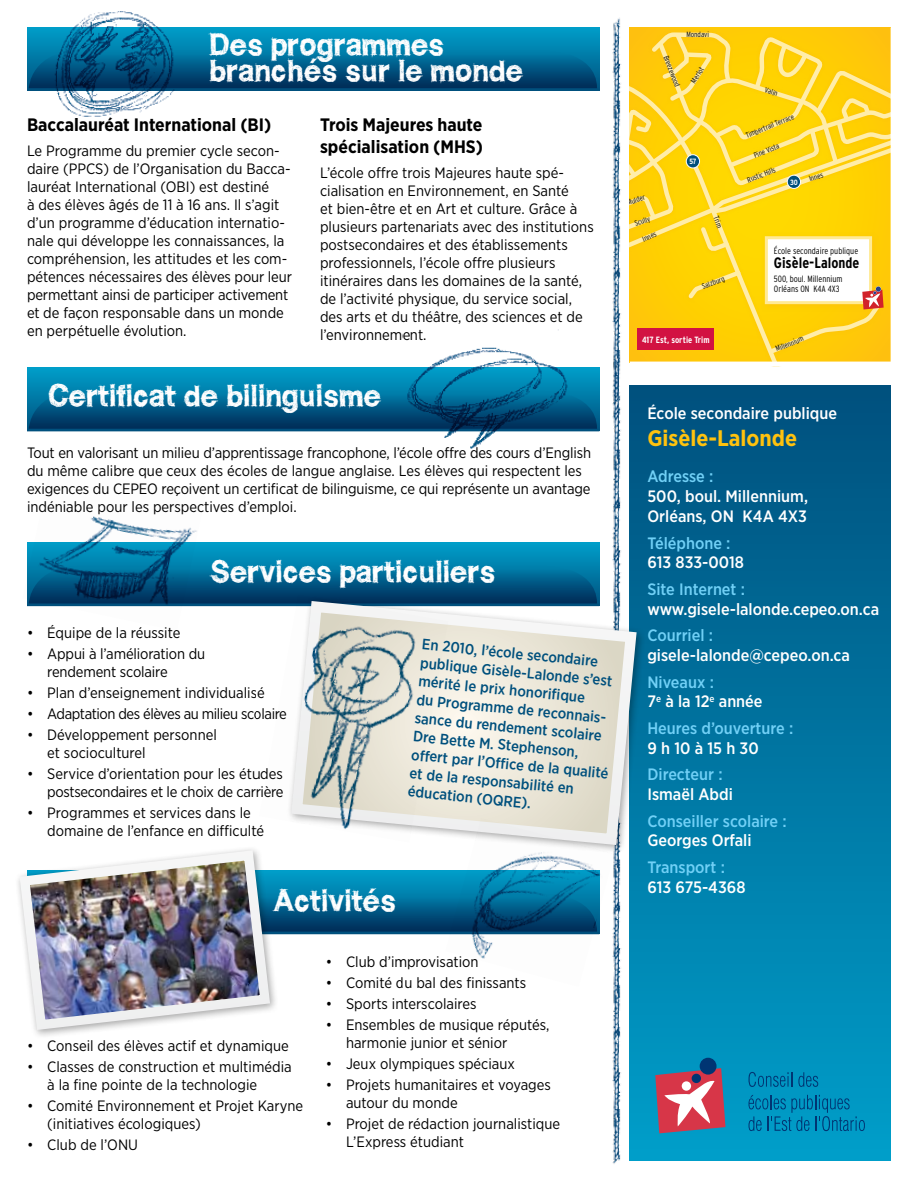
<style>
.page{position:relative;width:918px;height:1188px;background:#fff}
.page>*{position:absolute;margin:0;border:0;box-sizing:border-box;transform-origin:0 0}
.t1{font:30px/25.5px "WCROUGHTRAD Bta";letter-spacing:-.02em;color:#fff}
.t2{font:700 22.5px "Gotham Narrow";color:#ffc20e}
.t3{font:700 18px/21.6px "Gotham Narrow";color:#000}
.t4{font:500 16.5px/19.8px "Gotham Narrow";color:#fff}
.t5{font:500 16.5px "Gotham Narrow";color:#71d0f6}
.t6{font:700 condensed 15.15px "Interstate";color:#000}
.t7{font:15px/18px "Gotham Narrow";color:#000}
.t8{font:500 15px/18.5px "Gotham Narrow";color:#00507d}
.t9{font:15px/18px "Gotham Narrow";letter-spacing:-.02em;color:#000;text-align:right}
.t10{font:15px "Gotham Narrow";letter-spacing:-.03em;color:#000}
.t11{font:300 condensed 9px/10.6px "Interstate";color:#000}
.t12{font:700 condensed 9px "Interstate";color:#fff}
.t13{font:300 condensed 7.65px "Interstate";color:#000}
.t14{font:700 condensed 7.65px "Interstate";color:#fff}
.s1{color:#71d0f6}
</style>
<div class="page">
<div style="left:629px;top:385px;width:262px;height:776px;background:linear-gradient(to bottom,#00507d,#009eca)"></div>
<div style="left:27px;top:27px;width:572px;height:63px;background:linear-gradient(to bottom,#009fca,#00517e)"></div>
<hr style="left:27px;top:89px;width:572px;height:2px;background:#00507d">
<svg style="left:29px;top:49px;width:568px;height:39px;background:#005783"></svg>
<div style="left:27px;top:368px;width:572px;height:63px;background:linear-gradient(to bottom,#009ec9,#00517e)"></div>
<hr style="left:27px;top:430px;width:572px;height:1px;background:#00507d">
<svg style="left:29px;top:390px;width:568px;height:39px;background:#005682"></svg>
<svg style="left:205px;top:542px;width:394px;height:63px;background:#0090bc"></svg>
<hr style="left:27px;top:605px;width:572px;height:1px;background:#00507d">
<svg style="left:205px;top:565px;width:392px;height:39px;background:#005e8a"></svg>
<img style="left:612px;top:18px;width:18px;height:332px">
<img style="left:612px;top:350px;width:18px;height:245px">
<img style="left:612px;top:855px;width:18px;height:309px">
<svg style="left:448px;top:595px;width:194px;height:256px"></svg>
<img style="left:48px;top:11px;width:145px;height:106px">
<img style="left:405px;top:329px;width:167px;height:120px">
<img style="left:448px;top:818px;width:166px;height:169px">
<img style="left:27px;top:516px;width:178px;height:91px">
<svg style="left:275px;top:855px;width:322px;height:146px"></svg>
<img style="left:18px;top:849px;width:257px;height:186px">
<img style="left:259px;top:595px;width:189px;height:240px">
<svg style="left:749px;top:1072px;width:43px;height:15px"></svg>
<svg style="left:798px;top:1072px;width:20px;height:15px"></svg>
<svg style="left:749px;top:1095px;width:116px;height:36px;background:#0085b4"></svg>
<div style="left:700px;top:1058px;width:17px;height:17px;background:#003573;border-radius:50%"></div>
<svg style="left:655px;top:1068px;width:70px;height:65px"></svg>
<svg style="left:630px;top:28px;width:261px;height:339px;background:#fcd232"></svg>
<h1 class="t1" style="left:209px;top:32px;width:316px">Des programmes branchés sur le monde</h1>
<p class="t3" style="left:27px;top:114px;width:246px">Baccalauréat International (BI)</p>
<p class="t7" style="left:27px;top:141px;width:266px">Le Programme du premier cycle secon&shy;daire (PPCS) de l’Organisation du Bacca&shy;lauréat International (OBI) est destiné<br>à des élèves âgés de 11 à 16 ans. Il s’agit d’un programme d’éducation internatio&shy;nale qui développe les connaissances, la compréhension, les attitudes et les com&shy;pétences nécessaires des élèves pour leur permettant ainsi de participer activement et de façon responsable dans un monde en perpétuelle évolution.</p>
<p class="t3" style="left:320px;top:114px;width:165px">Trois Majeures haute spécialisation (MHS)</p>
<p class="t7" style="left:320px;top:163px;width:275px">L’école offre trois Majeures haute spé&shy;cialisation en Environnement, en Santé<br>et bien-être et en Art et culture. Grâce à plusieurs partenariats avec des institutions postsecondaires et des établissements professionnels, l’école offre plusieurs itinéraires dans les domaines de la santé, de l’activité physique, du service social, des arts et du théâtre, des sciences et de l’environnement.</p>
<h1 class="t1" style="left:48px;top:383px;width:335px">Certificat de bilinguisme</h1>
<p class="t7" style="left:27px;top:444px;width:566px">Tout en valorisant un milieu d’apprentissage francophone, l’école offre des cours d’English du même calibre que ceux des écoles de langue anglaise. Les élèves qui respectent les exigences du CEPEO reçoivent un certificat de bilinguisme, ce qui représente un avantage indéniable pour les perspectives d’emploi.</p>
<h1 class="t1" style="left:211px;top:558px;width:287px">Services particuliers</h1>
<p class="t7" style="left:27px;top:623px;width:155px">• Équipe de la réussite</p>
<p class="t7" style="left:47px;top:644px;width:159px;text-indent:-20px">• Appui à l’amélioration du rendement scolaire</p>
<p class="t7" style="left:27px;top:683px;width:239px">• Plan d’enseignement individualisé</p>
<p class="t10" style="left:27px;top:704px;width:261px">• Adaptation des élèves au milieu scolaire</p>
<p class="t7" style="left:47px;top:725px;width:171px;text-indent:-20px">• Développement personnel et socioculturel</p>
<p class="t9" style="left:27px;top:764px;width:258px">• Service d’orientation pour les études postsecondaires et le choix de carrière</p>
<p class="t7" style="left:47px;top:803px;width:218px;text-indent:-20px">• Programmes et services dans le domaine de l’enfance en difficulté</p>
<p class="t8" style="left:423px;top:634px;width:200px;rotate:6deg">En 2010, l’école secondaire publique Gisèle-Lalonde s’est mérité le prix honorifi que<br>du Programme de reconnais&shy;sance du rendement scolaire<br>Dre Bette M. Stephenson,<br>off ert par l’Offi ce de la qualité et de la responsabilité en éducation (OQRE).</p>
<h1 class="t1" style="left:273px;top:887px;width:125px">Activités</h1>
<p class="t13" style="left:686px;top:30px;width:24px;rotate:1deg">Mondavi</p>
<p class="t13" style="left:670px;top:54px;width:34px;rotate:69deg">Breezewood</p>
<p class="t13" style="left:689px;top:80px;width:19px;rotate:-57deg">Merlot</p>
<p class="t13" style="left:626px;top:199px;width:20px;rotate:-19deg">Mulder</p>
<p class="t13" style="left:633px;top:220px;width:18px;rotate:-20deg">Scully</p>
<p class="t13" style="left:641px;top:235px;width:16px;rotate:-23deg">Innes</p>
<p class="t14" style="left:689px;top:157px;width:8px">57</p>
<p class="t13" style="left:720px;top:215px;width:13px;rotate:69deg">Trim</p>
<p class="t13" style="left:701px;top:282px;width:25px;rotate:-20deg">Salzburg</p>
<p class="t12" style="left:642px;top:335px;width:69px">417 Est, sortie Trim</p>
<p class="t13" style="left:766px;top:85px;width:15px;rotate:18deg">Valin</p>
<p class="t13" style="left:744px;top:132px;width:53px;rotate:-22deg">Timbertrail Terrace</p>
<p class="t13" style="left:752px;top:151px;width:28px;rotate:-21deg">Pine Vista</p>
<p class="t13" style="left:746px;top:176px;width:31px;rotate:-22deg">Rustic Hills</p>
<p class="t14" style="left:790px;top:178px;width:9px">30</p>
<p class="t13" style="left:808px;top:175px;width:16px;rotate:-19deg">Innes</p>
<p class="t11" style="left:774px;top:246px;width:86px">École secondaire publique</p>
<p class="t6" style="left:774px;top:254px;width:87px">Gisèle-Lalonde</p>
<p class="t11" style="left:774px;top:273px;width:70px">500, boul. Millennium<br>Orléans ON K4A 4X3</p>
<p class="t13" style="left:774px;top:345px;width:31px;rotate:-22deg">Millennium</p>
<p class="t4" style="left:647px;top:403px;width:191px">École secondaire publique</p>
<h2 class="t2" style="left:647px;top:424px;width:151px">Gisèle-Lalonde</h2>
<p class="t5" style="left:647px;top:466px;width:68px">Adresse :</p>
<p class="t4" style="left:647px;top:486px;width:162px">500, boul. Millennium,<br>Orléans, ON K4A 4X3</p>
<p class="t5" style="left:647px;top:532px;width:85px">Téléphone :</p>
<p class="t4" style="left:647px;top:552px;width:98px">613 833-0018</p>
<p class="t5" style="left:647px;top:579px;width:99px">Site Internet :</p>
<p class="t4" style="left:647px;top:599px;width:233px">www.gisele-lalonde.cepeo.on.ca</p>
<p class="t5" style="left:647px;top:625px;width:67px">Courriel :</p>
<p class="t4" style="left:647px;top:645px;width:204px">gisele-lalonde@cepeo.on.ca</p>
<p class="t4" style="left:647px;top:672px;width:117px"><span class="s1">Niveaux :<br></span>7<sup>e</sup> à la 12<sup>e</sup> année</p>
<p class="t5" style="left:647px;top:718px;width:147px">Heures d’ouverture :</p>
<p class="t4" style="left:647px;top:738px;width:113px">9 h 10 à 15 h 30</p>
<p class="t5" style="left:647px;top:764px;width:77px">Directeur :</p>
<p class="t4" style="left:647px;top:784px;width:87px">Ismaël Abdi</p>
<p class="t5" style="left:647px;top:810px;width:141px">Conseiller scolaire :</p>
<p class="t4" style="left:647px;top:830px;width:106px">Georges Orfali</p>
<p class="t5" style="left:647px;top:857px;width:79px">Transport :</p>
<p class="t4" style="left:647px;top:877px;width:100px">613 675-4368</p>
<p class="t7" style="left:27px;top:1036px;width:263px">• Conseil des élèves actif et dynamique</p>
<p class="t7" style="left:47px;top:1057px;width:246px;text-indent:-20px">• Classes de construction et multimédia à la fine pointe de la technologie</p>
<p class="t7" style="left:47px;top:1096px;width:257px;text-indent:-20px">• Comité Environnement et Projet Karyne (initiatives écologiques)</p>
<p class="t7" style="left:27px;top:1135px;width:113px">• Club de l’ONU</p>
<p class="t7" style="left:326px;top:952px;width:154px">• Club d’improvisation</p>
<p class="t7" style="left:326px;top:973px;width:202px">• Comité du bal des finissants</p>
<p class="t7" style="left:326px;top:994px;width:152px">• Sports interscolaires</p>
<p class="t7" style="left:346px;top:1015px;width:205px;text-indent:-20px">• Ensembles de musique réputés, harmonie junior et sénior</p>
<p class="t7" style="left:326px;top:1054px;width:191px">• Jeux olympiques spéciaux</p>
<p class="t7" style="left:346px;top:1075px;width:206px;text-indent:-20px">• Projets humanitaires et voyages autour du monde</p>
<p class="t7" style="left:346px;top:1114px;width:216px;text-indent:-20px">• Projet de rédaction journalistique<br>L’Express étudiant</p>
</div>
